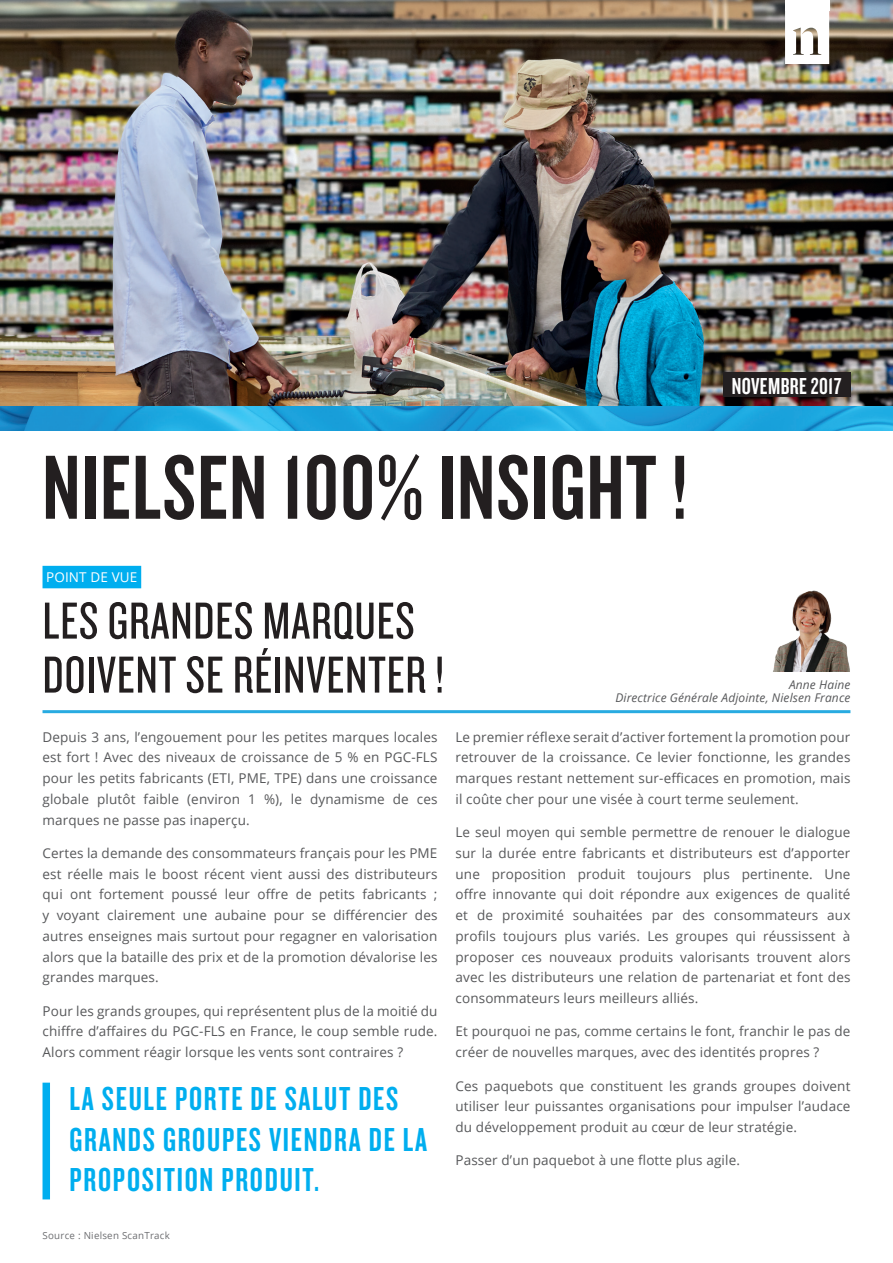
<style>
.page{position:relative;width:893px;height:1263px;background:#fff}
.page>*{position:absolute;margin:0;border:0;box-sizing:border-box;transform-origin:0 0}
.t1{font:94.5px "Knockout 48 Featherweight";letter-spacing:.015em;color:#231f20}
.t2{font:54px/54px "Knockout 28 Junior Feathrwt";letter-spacing:.015em;color:#231f20}
.t3{font:34.5px/40.5px "Knockout 48 Featherweight";letter-spacing:.05em;color:#00aeef}
.t4{font:24px "Knockout 48 Featherweight";letter-spacing:.015em;color:#fff}
.t5{font:13.5px/20.7px "Open Sans";letter-spacing:.01em;color:#57585a;text-align:justify}
.t6{font:13.5px "Open Sans";letter-spacing:.01em;color:#fff}
.t7{font:italic 12px/13.5px "Open Sans";letter-spacing:.01em;color:#57585a;text-align:right}
.t8{font:9.75px "Open Sans";letter-spacing:.025em;color:#6c6d70}
</style>
<div class="page">
<img style="left:0;top:0;width:893px;height:407px">
<img style="left:0;top:235px;width:1px;height:196px">
<div style="left:43px;top:566px;width:98px;height:22px;background:#00aeef"></div>
<img style="left:0;top:407px;width:893px;height:23px">
<div style="left:785px;top:0;width:44px;height:10px;background:#fff"></div>
<hr style="left:43px;top:710px;width:807px;height:3px;background:#28abe1">
<img style="left:773px;top:590px;width:77px;height:82px">
<div style="left:43px;top:1083px;width:7px;height:116px;background:#00aeef"></div>
<div style="left:723px;top:373px;width:127px;height:24px;background:#231f20"></div>
<svg style="left:785px;top:10px;width:44px;height:54px"></svg>
<h1 class="t1" style="left:43px;top:430px;width:647px">NIELSEN 100% INSIGHT !</h1>
<h3 class="t4" style="left:732px;top:372px;width:111px">NOVEMBRE 2017</h3>
<p class="t6" style="left:46px;top:567px;width:93px">POINT DE VUE</p>
<h2 class="t2" style="left:43px;top:592px;width:403px">LES GRANDES MARQUES<br>DOIVENT SE RÉINVENTER !</h2>
<p class="t5" style="left:43px;top:726px;width:396px">Depuis 3 ans, l’engouement pour les petites marques locales est fort ! Avec des niveaux de croissance de 5 % en PGC-FLS pour les petits fabricants (ETI, PME, TPE) dans une croissance globale plutôt faible (environ 1 %), le dynamisme de ces marques ne passe pas inaperçu.</p>
<p class="t5" style="left:43px;top:842px;width:396px">Certes la demande des consommateurs français pour les PME est réelle mais le boost récent vient aussi des distributeurs qui ont fortement poussé leur offre de petits fabricants ; y voyant clairement une aubaine pour se différencier des autres enseignes mais surtout pour regagner en valorisation alors que la bataille des prix et de la promotion dévalorise les grandes marques.</p>
<p class="t5" style="left:43px;top:1000px;width:397px">Pour les grands groupes, qui représentent plus de la moitié du chiffre d’affaires du PGC-FLS en France, le coup semble rude.<br>Alors comment réagir lorsque les vents sont contraires ?</p>
<h3 class="t3" style="left:70px;top:1077px;width:359px">LA SEULE PORTE DE SALUT DES<br>GRANDS GROUPES VIENDRA DE LA<br>PROPOSITION PRODUIT.</h3>
<p class="t7" style="left:615px;top:677px;width:237px">Anne Haine<br>Directrice Générale Adjointe, Nielsen France</p>
<p class="t5" style="left:455px;top:726px;width:396px">Le premier réflexe serait d’activer fortement la promotion pour retrouver de la croissance. Ce levier fonctionne, les grandes marques restant nettement sur-efficaces en promotion, mais il coûte cher pour une visée à court terme seulement.</p>
<p class="t5" style="left:455px;top:822px;width:396px">Le seul moyen qui semble permettre de renouer le dialogue sur la durée entre fabricants et distributeurs est d’apporter une proposition produit toujours plus pertinente. Une offre innovante qui doit répondre aux exigences de qualité et de proximité souhaitées par des consommateurs aux profils toujours plus variés. Les groupes qui réussissent à proposer ces nouveaux produits valorisants trouvent alors avec les distributeurs une relation de partenariat et font des consommateurs leurs meilleurs alliés.</p>
<p class="t5" style="left:455px;top:1021px;width:396px">Et pourquoi ne pas, comme certains le font, franchir le pas de créer de nouvelles marques, avec des identités propres ?</p>
<p class="t5" style="left:455px;top:1075px;width:396px">Ces paquebots que constituent les grands groupes doivent utiliser leur puissantes organisations pour impulser l’audace du développement produit au cœur de leur stratégie.</p>
<p class="t5" style="left:455px;top:1150px;width:286px">Passer d’un paquebot à une flotte plus agile.</p>
<p class="t8" style="left:43px;top:1228px;width:129px">Source : Nielsen ScanTrack</p>
</div>
